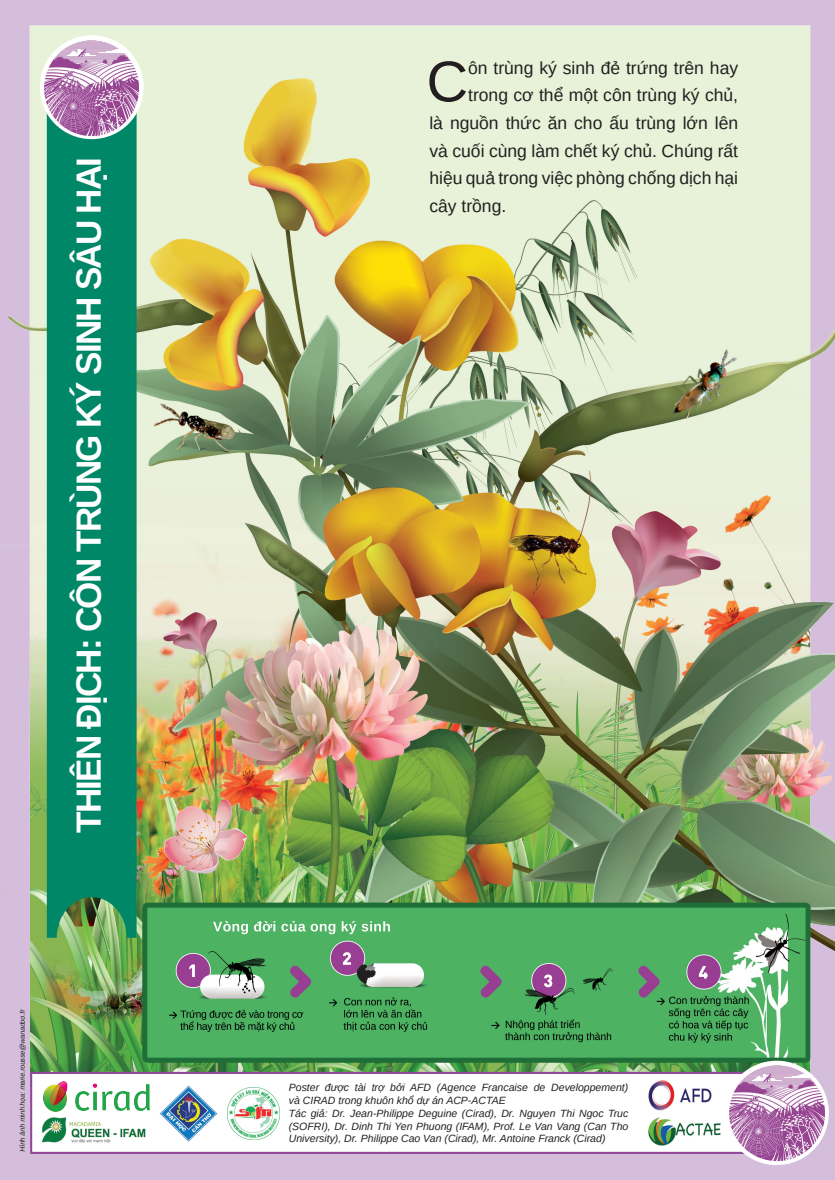
<style>
.page{position:relative;width:835px;height:1180px;background:#fff}
.page>*{position:absolute;margin:0;border:0;box-sizing:border-box;transform-origin:0 0}
.t1{font:57.68px "Arimo";color:#231f20}
.t2{font:700 35px "Arimo";letter-spacing:-.05em;color:#fff}
.t3{font:17.5px "Arimo";color:#231f20}
.t4{font:italic 10.5px/12.6px "Arimo";color:#231f20}
.t5{font:italic 7px "Arimo";color:#231f20}
</style>
<div class="page">
<div style="left:0;top:0;width:834px;height:1180px;background:#d4bedc"></div>
<img style="left:7px;top:25px;width:827px;height:1047px">
<div style="left:47px;top:137px;width:90px;height:801px;background:#008768"></div>
<img style="left:41px;top:38px;width:101px;height:99px">
<div style="left:30px;top:1072px;width:778px;height:82px;background:#fff;border:2px solid #90499b"></div>
<img style="left:726px;top:1063px;width:101px;height:99px">
<img style="left:43px;top:1081px;width:106px;height:30px">
<img style="left:42px;top:1117px;width:104px;height:26px">
<img style="left:228px;top:1087px;width:51px;height:52px">
<img style="left:159px;top:1085px;width:58px;height:57px">
<img style="left:648px;top:1117px;width:73px;height:29px">
<img style="left:648px;top:1080px;width:64px;height:30px">
<h2 class="t2" style="left:65px;top:833px;width:677px;rotate:-90deg">THIÊN ĐỊCH: CÔN TRÙNG KÝ SINH SÂU HẠI</h2>
<p class="t5" style="left:18px;top:1152px;width:145px;rotate:-90deg">Hình ảnh minh họa:marie.rousse@wanadoo.fr</p>
<h1 class="t1" style="left:426px;top:45px;width:43px">C</h1>
<h3 class="t3" style="left:468px;top:57px;width:271px">ôn trùng ký sinh đẻ trứng trên hay</h3>
<h3 class="t3" style="left:468px;top:84px;width:271px">trong cơ thể một côn trùng ký chủ,</h3>
<h3 class="t3" style="left:429px;top:112px;width:310px">là nguồn thức ăn cho ấu trùng lớn lên</h3>
<h3 class="t3" style="left:429px;top:140px;width:310px">và cuối cùng làm chết ký chủ. Chúng rất</h3>
<h3 class="t3" style="left:429px;top:167px;width:310px">hiệu quả trong việc phòng chống dịch hại</h3>
<h3 class="t3" style="left:429px;top:195px;width:78px">cây trồng.</h3>
<p class="t4" style="left:289px;top:1081px;width:341px">Poster được tài trợ bởi AFD (Agence Francaise de Developpement) và CIRAD trong khuôn khổ dự án ACP-ACTAE</p>
<p class="t4" style="left:289px;top:1107px;width:341px;text-align:justify">Tác giả: Dr. Jean-Philippe Deguine (Cirad), Dr. Nguyen Thi Ngoc Truc (SOFRI), Dr. Dinh Thi Yen Phuong (IFAM), Prof. Le Van Vang (Can Tho University), Dr. Philippe Cao Van (Cirad), Mr. Antoine Franck (Cirad)</p>
</div>
